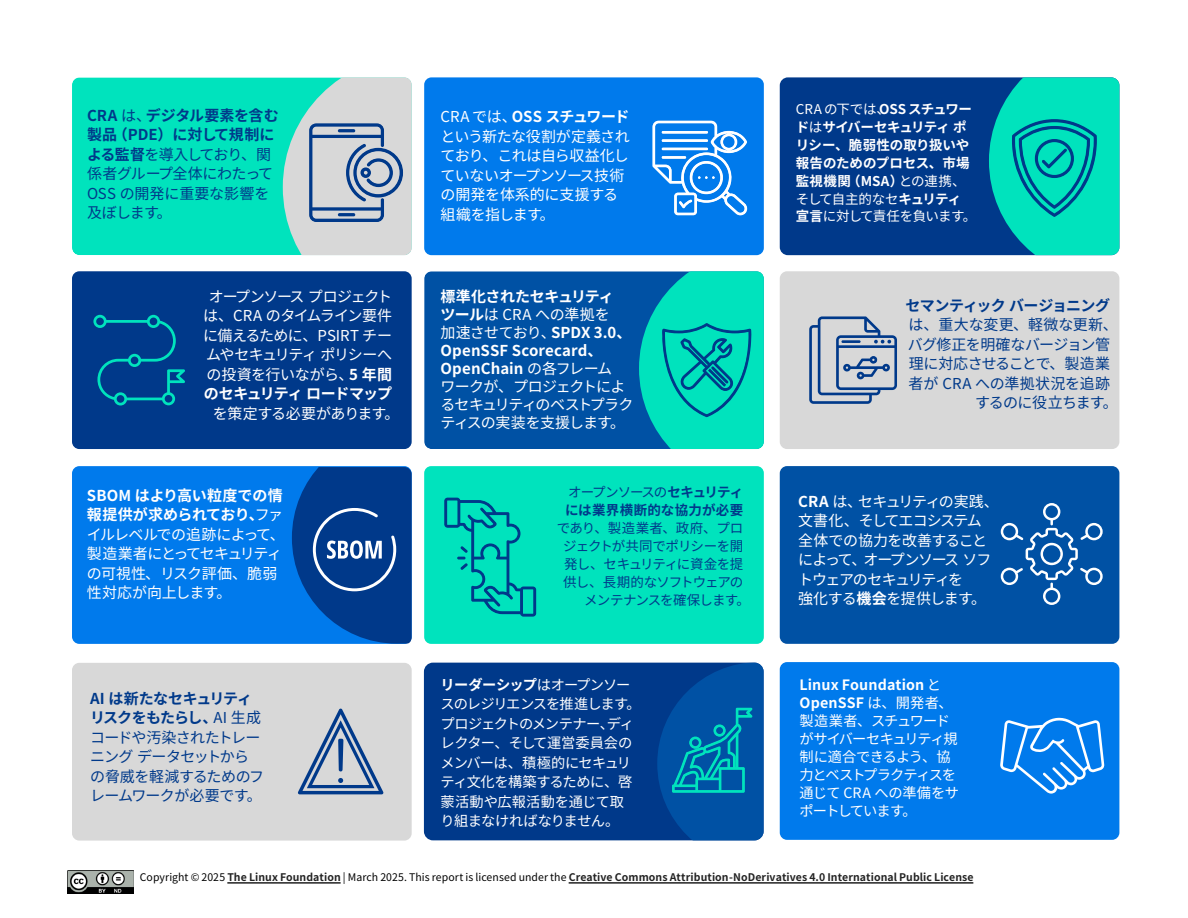
<style>
.page{position:relative;width:1188px;height:918px;background:#fff}
.page>*{position:absolute;margin:0;border:0;box-sizing:border-box;transform-origin:0 0}
.t1{font:15px/19.5px "Noto Sans CJ Kjp";letter-spacing:-.05em;color:#fff}
.t2{font:15px/19.5px "Noto Sans CJ Kjp";letter-spacing:-.03em;color:#00398a}
.t3{font:15px/19.5px "Noto Sans CJ Kjp";letter-spacing:-.025em;color:#fff}
.t4{font:15px/19.5px "Noto Sans CJ Kjp";letter-spacing:-.075em;color:#fff}
.t5{font:700 15px "Noto Sans CJ Kjp";letter-spacing:-.04em;color:#00398a}
.t6{font:15px "Noto Sans CJ Kjp";letter-spacing:.01em;color:#00398a}
.t7{font:15px "Noto Sans CJ Kjp";letter-spacing:.005em;color:#00398a}
.t8{font:14.25px/19.5px "Noto Sans CJ Kjp";letter-spacing:-.055em;color:#fff}
.t9{font:700 13.5px/18px "Noto Sans CJ Kjp";letter-spacing:-.01em;color:#fff}
.t10{font:13.5px "Noto Sans CJ Kjp";letter-spacing:-.06em;color:#00398a}
.t11{font:700 13.5px/18px "Noto Sans CJ Kjp";letter-spacing:.02em;color:#00398a}
.t12{font:13.5px "Noto Sans CJ Kjp";letter-spacing:.015em;color:#00398a}
.t13{font:13.5px "Noto Sans CJ Kjp";letter-spacing:-.035em;color:#00398a}
.t14{font:700 10.5px "Noto Sans CJ Kjp";letter-spacing:.01em;color:#222}
.s1{font-weight:700}
.s2{font-weight:400}
.s3{font-weight:400;color:#000}
</style>
<div class="page">
<img style="left:68px;top:871px;width:66px;height:23px">
<div style="left:424px;top:663px;width:340px;height:177px;background:#00398a;border-radius:9px"></div>
<div style="left:424px;top:466px;width:340px;height:178px;background:#00e3bd;border-radius:7px"></div>
<div style="left:424px;top:271px;width:215px;height:178px;background:#0051a4"></div>
<div style="left:72px;top:77px;width:211px;height:178px;background:#00e3bd"></div>
<div style="left:780px;top:662px;width:339px;height:178px;background:#007aec;border-radius:7px"></div>
<div style="left:72px;top:663px;width:340px;height:178px;background:#d8d8d8;border-radius:7px"></div>
<div style="left:780px;top:466px;width:339px;height:178px;background:#0051a4;border-radius:7px"></div>
<div style="left:72px;top:466px;width:340px;height:178px;background:#007aec;border-radius:7px"></div>
<div style="left:424px;top:77px;width:340px;height:178px;background:#007aec;border-radius:7px"></div>
<div style="left:780px;top:77px;width:339px;height:178px;background:#00398a;border-radius:8px"></div>
<div style="left:72px;top:271px;width:340px;height:178px;background:#00398a;border-radius:7px"></div>
<div style="left:780px;top:271px;width:339px;height:178px;background:#d8d8d8;border-radius:7px"></div>
<svg style="left:283px;top:77px;width:129px;height:178px;background:#abc8cd"></svg>
<svg style="left:989px;top:77px;width:130px;height:178px"></svg>
<svg style="left:93px;top:315px;width:92px;height:91px"></svg>
<svg style="left:639px;top:271px;width:125px;height:178px;background:#00c3b5"></svg>
<svg style="left:653px;top:121px;width:94px;height:94px"></svg>
<svg style="left:809px;top:316px;width:88px;height:88px"></svg>
<svg style="left:444px;top:498px;width:92px;height:119px"></svg>
<svg style="left:292px;top:467px;width:120px;height:177px;background:#0d4d9f"></svg>
<svg style="left:1001px;top:503px;width:102px;height:102px"></svg>
<svg style="left:298px;top:709px;width:86px;height:85px"></svg>
<svg style="left:657px;top:663px;width:107px;height:177px"></svg>
<svg style="left:1000px;top:718px;width:104px;height:76px"></svg>
<hr style="left:227px;top:882px;width:114px;height:2px;background:#222">
<hr style="left:569px;top:882px;width:404px;height:2px;background:#222">
<p class="t2" style="left:87px;top:106px;width:193px"><span class="s1">CRA</span> は、<span class="s1">デジタル要素を含む製品（PDE）に対して規制による監督</span>を導入しており、関係者グループ全体にわたって<br>OSS の開発に重要な影響を及ぼします。</p>
<p class="t3" style="left:441px;top:107px;width:191px">CRA では、<span class="s1">OSS スチュワード</span>という新たな役割が定義されており、これは自ら収益化していないオープンソース技術の開発を体系的に支援する組織を指します。</p>
<p class="t9" style="left:796px;top:100px;width:182px"><span class="s2">CRA の下では、</span>OSS スチュワード<span class="s2">は</span>サイバーセキュリティ ポリシー、脆弱性の取り扱いや報告のためのプロセス、市場監視機関（MSA）<span class="s2">との連携、そして自主的なセ</span>キュリティ宣言<span class="s2">に対して責任を負います。</span></p>
<p class="t1" style="left:203px;top:287px;width:190px;text-align:center">オープンソース プロジェクトは、CRA のタイムライン要件に備えるために、PSIRT チームやセキュリティ ポリシーへの投資を行いながら、<span class="s1">5 年間のセキュリティ ロードマップ</span></p>
<p class="t3" style="left:213px;top:404px;width:188px">を策定する必要があります。</p>
<p class="t1" style="left:441px;top:288px;width:194px;line-height:18px"><span class="s1">標準化されたセキュリティ<br>ツール</span>は CRA への準拠を<br>加速させており、<span class="s1">SPDX 3.0、<br>OpenSSF Scorecard、<br>OpenChain</span> の各フレーム<br>ワークが、プロジェクトによるセキュリティのベストプラクティスの実装を支援します。</p>
<p class="t5" style="left:905px;top:297px;width:206px">セマンティック バージョニング</p>
<p class="t6" style="left:909px;top:316px;width:211px">は、重大な変更、軽微な更新、</p>
<p class="t2" style="left:908px;top:335px;width:204px">バグ修正を明確なバージョン管</p>
<p class="t2" style="left:909px;top:354px;width:203px">理に対応させることで、製造業</p>
<p class="t7" style="left:908px;top:375px;width:203px">者が CRA への準拠状況を追跡</p>
<p class="t2" style="left:975px;top:393px;width:144px">するのに役立ちます。</p>
<p class="t1" style="left:87px;top:486px;width:199px"><span class="s1">SBOM はより高い粒度での情報提供が求められており、</span>ファイルレベルでの追跡によって、製造業者にとってセキュリティの可視性、リスク評価、脆弱性対応が向上します。</p>
<p class="t11" style="left:565px;top:483px;width:180px"><span class="s2">オープンソースの</span>セキュリティには業界横断的な協力が必要</p>
<p class="t12" style="left:557px;top:520px;width:188px">であり、製造業者、政府、プロ</p>
<p class="t13" style="left:563px;top:538px;width:182px">ジェクトが共同でポリシーを開</p>
<p class="t10" style="left:564px;top:556px;width:181px">発し、セキュリティに資金を提</p>
<p class="t10" style="left:563px;top:574px;width:182px">供し、長期的なソフトウェアの</p>
<p class="t10" style="left:584px;top:592px;width:167px">メンテナンスを確保します。</p>
<p class="t4" style="left:798px;top:492px;width:202px"><span class="s1">CRA</span> は、セキュリティの実践、文書化、そしてエコシステム全体での協力を改善することによって、オープンソース ソフトウェアのセキュリティを<br>強化する<span class="s1">機会</span>を提供します。</p>
<p class="t2" style="left:90px;top:689px;width:176px"><span class="s1">AI は新たなセキュリティリスクをもたらし、</span>AI 生成コードや汚染されたトレーニング データセットからの脅威を軽減するためのフレームワークが必要です。</p>
<p class="t8" style="left:441px;top:675px;width:202px"><span class="s1">リーダーシップ</span>はオープンソースのレジリエンスを推進します。プロジェクトのメンテナー、ディレクター、そして運営委員会のメンバーは、積極的にセキュリティ文化を構築するために、啓蒙活動や広報活動を通じて取り組まなければなりません。</p>
<p class="t8" style="left:800px;top:676px;width:161px;line-height:18px"><span class="s1">Linux Foundation</span> と<br><span class="s1">OpenSSF</span> は、開発者、製造業者、スチュワードがサイバーセキュリティ規制に適合できるよう、協力とベストプラクティスを通じて CRA への準備をサポートしています。</p>
<p class="t14" style="left:140px;top:872px;width:835px"><span class="s3">Copyright © 2025</span> The Linux Foundation <span class="s3">| March 2025. This report is licensed under the</span> Creative Commons Attribution-NoDerivatives 4.0 International Public License</p>
</div>
